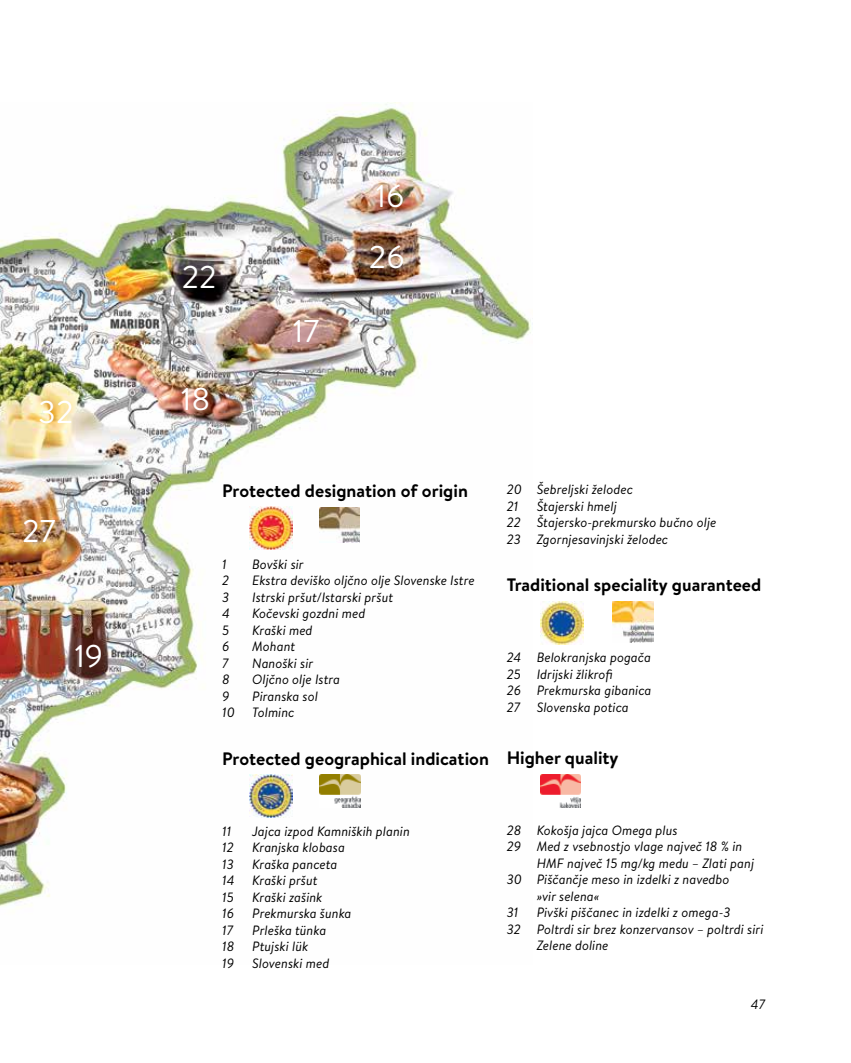
<style>
.page{position:relative;width:851px;height:1063px;background:#fff}
.page>*{position:absolute;margin:0;border:0;box-sizing:border-box;transform-origin:0 0}
.t1{font:31.5px "Brandon Text";color:#fff}
.t2{font:700 18px "Brandon Text";color:#000}
.t3{font:italic 13.5px/16.5px "Brandon Text";color:#000}
</style>
<div class="page">
<img style="left:0;top:102px;width:531px;height:805px">
<img style="left:250px;top:507px;width:43px;height:43px">
<img style="left:319px;top:508px;width:41px;height:34px">
<img style="left:250px;top:775px;width:43px;height:43px">
<img style="left:319px;top:775px;width:41px;height:33px">
<img style="left:540px;top:602px;width:43px;height:43px">
<img style="left:612px;top:602px;width:41px;height:40px">
<img style="left:540px;top:774px;width:40px;height:33px">
<h1 class="t1" style="left:38px;top:390px;width:37px">32</h1>
<h1 class="t1" style="left:22px;top:509px;width:35px">27</h1>
<h1 class="t1" style="left:74px;top:634px;width:30px">19</h1>
<h1 class="t1" style="left:182px;top:255px;width:36px">22</h1>
<h1 class="t1" style="left:181px;top:377px;width:31px">18</h1>
<h1 class="t1" style="left:293px;top:309px;width:28px">17</h1>
<h1 class="t1" style="left:375px;top:174px;width:30px">16</h1>
<h1 class="t1" style="left:369px;top:235px;width:37px">26</h1>
<h2 class="t2" style="left:222px;top:478px;width:247px">Protected designation of origin</h2>
<p class="t3" style="left:222px;top:555px;width:6px">1</p>
<p class="t3" style="left:252px;top:555px;width:53px">Bovški sir</p>
<p class="t3" style="left:222px;top:572px;width:8px">2</p>
<p class="t3" style="left:252px;top:572px;width:224px">Ekstra deviško oljčno olje Slovenske Istre</p>
<p class="t3" style="left:222px;top:588px;width:9px">3</p>
<p class="t3" style="left:252px;top:588px;width:142px">Istrski pršut/Istarski pršut</p>
<p class="t3" style="left:222px;top:605px;width:9px">4</p>
<p class="t3" style="left:252px;top:605px;width:114px">Kočevski gozdni med</p>
<p class="t3" style="left:222px;top:621px;width:9px">5</p>
<p class="t3" style="left:252px;top:621px;width:62px">Kraški med</p>
<p class="t3" style="left:222px;top:638px;width:9px">6</p>
<p class="t3" style="left:252px;top:638px;width:44px">Mohant</p>
<p class="t3" style="left:222px;top:654px;width:8px">7</p>
<p class="t3" style="left:252px;top:654px;width:63px">Nanoški sir</p>
<p class="t3" style="left:222px;top:671px;width:9px">8</p>
<p class="t3" style="left:252px;top:671px;width:89px">Oljčno olje Istra</p>
<p class="t3" style="left:222px;top:687px;width:9px">9</p>
<p class="t3" style="left:252px;top:687px;width:67px">Piranska sol</p>
<p class="t3" style="left:222px;top:704px;width:14px">10</p>
<p class="t3" style="left:252px;top:704px;width:44px">Tolminc</p>
<h2 class="t2" style="left:222px;top:746px;width:268px">Protected geographical indication</h2>
<p class="t3" style="left:506px;top:481px;width:128px">20 Šebreljski želodec<br>21</p>
<p class="t3" style="left:506px;top:497px;width:211px;text-indent:30px">Štajerski hmelj<br>22 Štajersko-prekmursko bučno olje<br>23 Zgornjesavinjski želodec</p>
<h2 class="t2" style="left:506px;top:572px;width:256px">Traditional speciality guaranteed</h2>
<p class="t3" style="left:506px;top:649px;width:146px">24 Belokranjska pogača<br>25 Idrijski žlikrofi<br>26 Prekmurska gibanica<br>27 Slovenska potica</p>
<h2 class="t2" style="left:506px;top:745px;width:113px">Higher quality</h2>
<p class="t3" style="left:222px;top:822px;width:10px">11</p>
<p class="t3" style="left:252px;top:822px;width:159px">Jajca izpod Kamniških planin</p>
<p class="t3" style="left:222px;top:839px;width:13px">12</p>
<p class="t3" style="left:252px;top:839px;width:94px">Kranjska klobasa</p>
<p class="t3" style="left:222px;top:855px;width:13px">13</p>
<p class="t3" style="left:252px;top:855px;width:87px">Kraška panceta</p>
<p class="t3" style="left:222px;top:872px;width:14px">14</p>
<p class="t3" style="left:252px;top:872px;width:67px">Kraški pršut</p>
<p class="t3" style="left:222px;top:888px;width:13px">15</p>
<p class="t3" style="left:252px;top:888px;width:72px">Kraški zašink</p>
<p class="t3" style="left:222px;top:905px;width:13px">16</p>
<p class="t3" style="left:252px;top:905px;width:101px">Prekmurska šunka</p>
<p class="t3" style="left:222px;top:921px;width:12px">17</p>
<p class="t3" style="left:252px;top:921px;width:76px">Prleška tünka</p>
<p class="t3" style="left:222px;top:938px;width:14px">18</p>
<p class="t3" style="left:252px;top:938px;width:57px">Ptujski lük</p>
<p class="t3" style="left:222px;top:954px;width:13px">19</p>
<p class="t3" style="left:252px;top:954px;width:79px">Slovenski med</p>
<p class="t3" style="left:506px;top:822px;width:172px">28 Kokošja jajca Omega plus</p>
<p class="t3" style="left:506px;top:838px;width:237px">29 Med z vsebnostjo vlage največ 18 % in</p>
<p class="t3" style="left:536px;top:855px;width:219px">HMF največ 15 mg/kg medu – Zlati panj</p>
<p class="t3" style="left:506px;top:871px;width:224px">30 Piščančje meso in izdelki z navedbo</p>
<p class="t3" style="left:536px;top:888px;width:64px">»vir selena«</p>
<p class="t3" style="left:506px;top:904px;width:13px">31</p>
<p class="t3" style="left:536px;top:904px;width:195px">Pivški piščanec in izdelki z omega-3</p>
<p class="t3" style="left:506px;top:921px;width:258px">32 Poltrdi sir brez konzervansov – poltrdi siri</p>
<p class="t3" style="left:536px;top:937px;width:73px">Zelene doline</p>
<p class="t3" style="left:750px;top:995px;width:16px">47</p>
</div>
